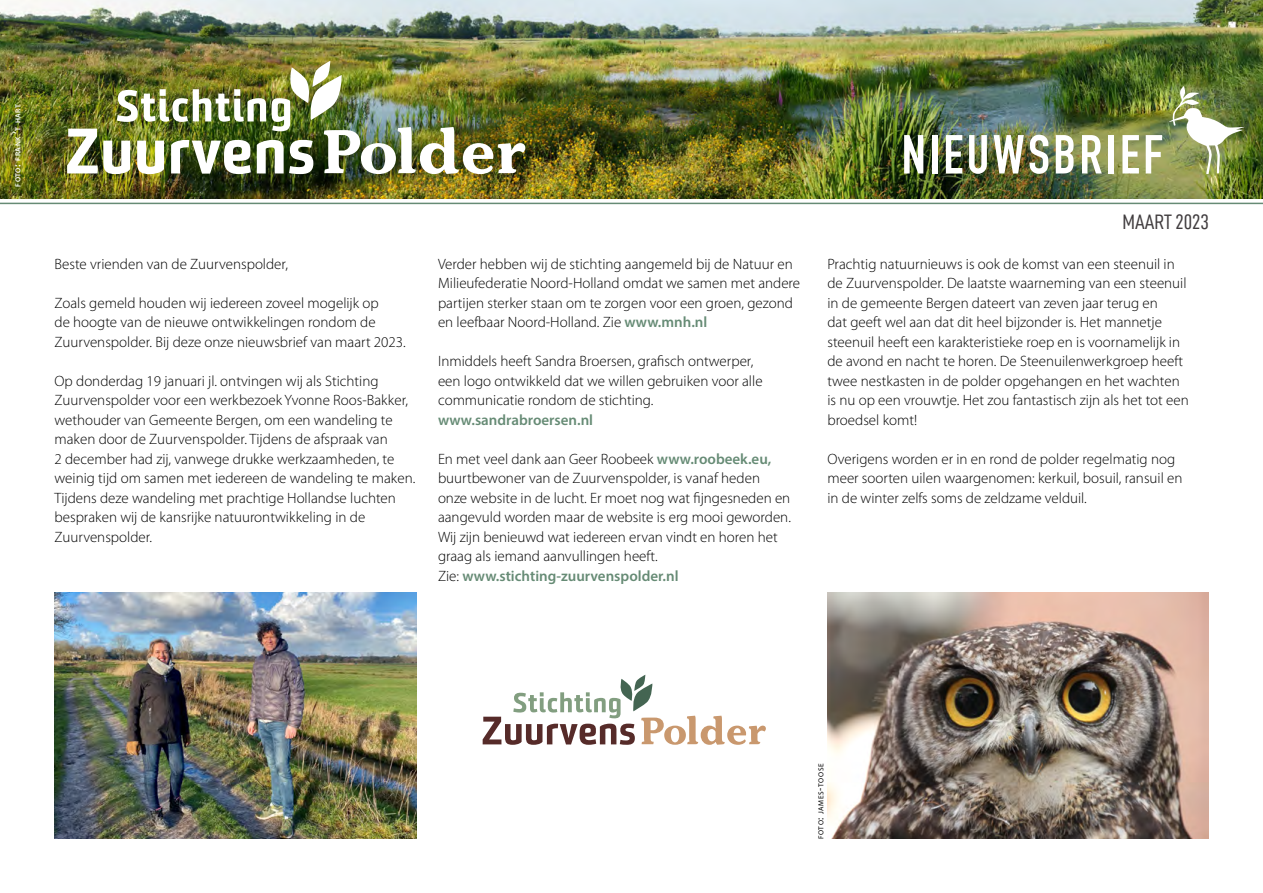
<style>
.page{position:relative;width:1263px;height:893px;background:#fff}
.page>*{position:absolute;margin:0;border:0;box-sizing:border-box;transform-origin:0 0}
.t1{font:700 54px "DIN Condensed";letter-spacing:.06em;color:#fff}
.t2{font:21px "D DIN Condensed";color:#413d3f}
.t3{font:300 15px/19.5px "Myriad Pro";color:#000}
.t4{font:600 15px "Myriad Pro";color:#668b75}
.t5{font:7.35px "Myriad Pro";letter-spacing:.085em;color:#000}
.t6{font:600 7.35px "Myriad Pro";letter-spacing:.085em;color:#fff}
.s1{font-size:10.5px}
.s2{font-weight:600;color:#668b75}
</style>
<div class="page">
<img style="left:0;top:0;width:1263px;height:198px">
<hr style="left:0;top:203px;width:1263px;height:1px;background:#668b75">
<img style="left:54px;top:592px;width:362px;height:247px">
<svg style="left:483px;top:675px;width:283px;height:70px"></svg>
<img style="left:827px;top:592px;width:382px;height:247px">
<img style="left:67px;top:61px;width:458px;height:113px">
<img style="left:1169px;top:86px;width:76px;height:88px">
<p class="t6" style="left:13px;top:187px;width:84px;rotate:-90deg">foto<span class="s1">:</span> frank <span class="s1">‘</span>t hart</p>
<p class="t3" style="left:55px;top:254px;width:235px">Beste vrienden van de Zuurvenspolder,</p>
<p class="t3" style="left:55px;top:293px;width:353px">Zoals gemeld houden wij iedereen zoveel mogelijk op<br>de hoogte van de nieuwe ontwikkelingen rondom de<br>Zuurvenspolder. Bij deze onze nieuwsbrief van maart 2023.</p>
<p class="t3" style="left:55px;top:371px;width:362px">Op donderdag 19 januari jl. ontvingen wij als Stichting Zuurvenspolder voor een werkbezoek Yvonne Roos-Bakker, wethouder van Gemeente Bergen, om een wandeling te maken door de Zuurvenspolder. Tijdens de afspraak van<br>2 december had zij, vanwege drukke werkzaamheden, te weinig tijd om samen met iedereen de wandeling te maken.<br>Tijdens deze wandeling met prachtige Hollandse luchten bespraken wij de kansrijke natuurontwikkeling in de Zuurvenspolder.</p>
<p class="t3" style="left:438px;top:254px;width:364px">Verder hebben wij de stichting aangemeld bij de Natuur en Milieufederatie Noord-Holland omdat we samen met andere partijen sterker staan om te zorgen voor een groen, gezond en leefbaar Noord-Holland. Zie <span class="s2">www.mnh.nl</span></p>
<p class="t3" style="left:438px;top:351px;width:326px">Inmiddels heeft Sandra Broersen, grafisch ontwerper, een logo ontwikkeld dat we willen gebruiken voor alle communicatie rondom de stichting.</p>
<p class="t4" style="left:438px;top:410px;width:157px">www.sandrabroersen.nl</p>
<p class="t3" style="left:438px;top:449px;width:354px">En met veel dank aan Geer Roobeek <span class="s2">www.roobeek.eu, </span>buurtbewoner van de Zuurvenspolder, is vanaf heden onze website in de lucht. Er moet nog wat fijngesneden en aangevuld worden maar de website is erg mooi geworden.<br>Wij zijn benieuwd wat iedereen ervan vindt en horen het graag als iemand aanvullingen heeft.<br>Zie: <span class="s2">www.stichting-zuurvenspolder.nl</span></p>
<h1 class="t1" style="left:902px;top:118px;width:263px">NIEUWSBRIEF</h1>
<h2 class="t2" style="left:1122px;top:210px;width:88px">MAART 2023</h2>
<p class="t3" style="left:827px;top:254px;width:363px">Prachtig natuurnieuws is ook de komst van een steenuil in de Zuurvenspolder. De laatste waarneming van een steenuil in de gemeente Bergen dateert van zeven jaar terug en<br>dat geeft wel aan dat dit heel bijzonder is. Het mannetje steenuil heeft een karakteristieke roep en is voornamelijk in de avond en nacht te horen. De Steenuilenwerkgroep heeft twee nestkasten in de polder opgehangen en het wachten is nu op een vrouwtje. Het zou fantastisch zijn als het tot een broedsel komt!</p>
<p class="t3" style="left:827px;top:449px;width:357px">Overigens worden er in en rond de polder regelmatig nog meer soorten uilen waargenomen: kerkuil, bosuil, ransuil en in de winter zelfs soms de zeldzame velduil.</p>
<p class="t5" style="left:817px;top:839px;width:77px;rotate:-90deg">foto<span class="s1">:</span> james<span class="s1">-</span>toose</p>
</div>
